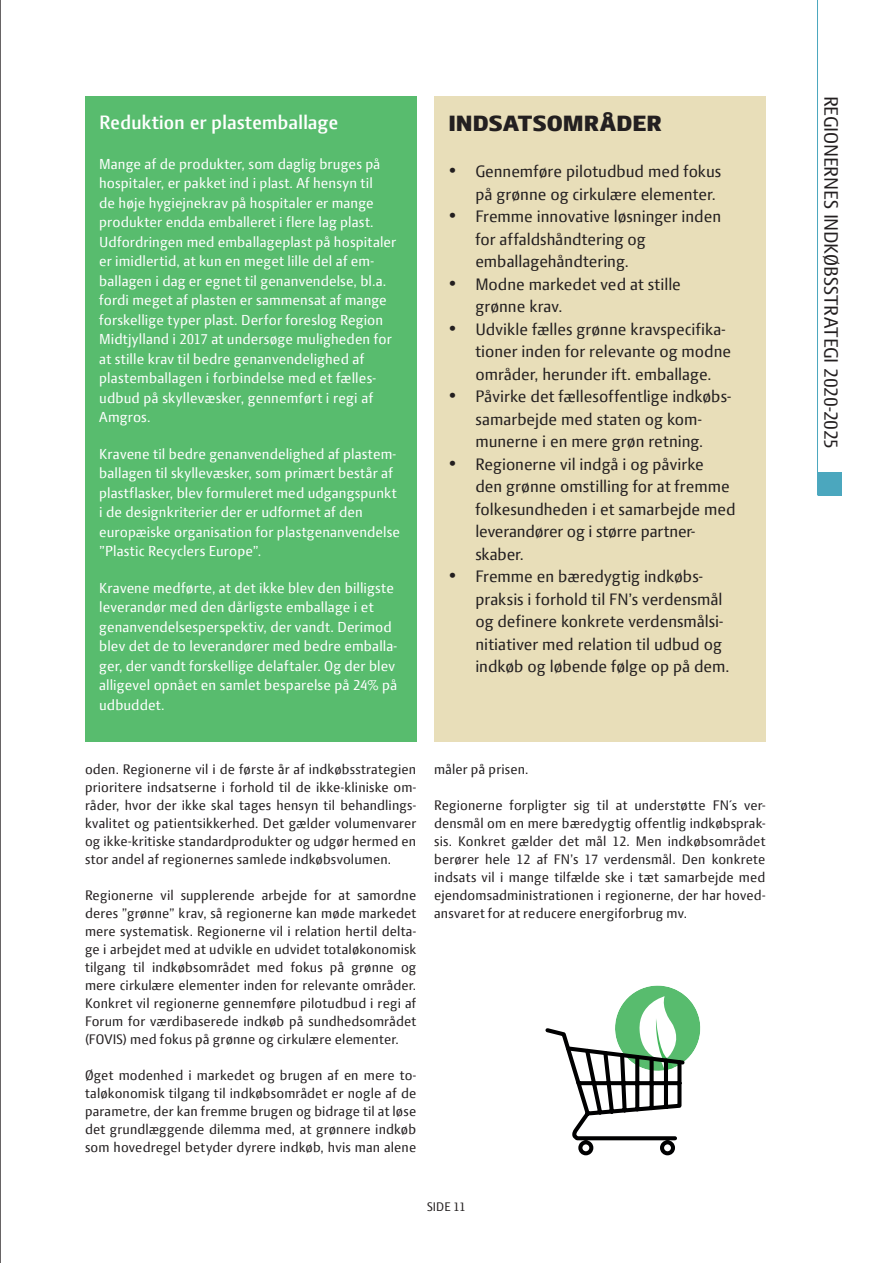
<style>
.page{position:relative;width:893px;height:1263px;background:#fff}
.page>*{position:absolute;margin:0;border:0;box-sizing:border-box;transform-origin:0 0}
.BOKS_brød{font:800 24px "Press Sans";color:#231f20}
.t1{font:21px "Press Sans";letter-spacing:-.01em;color:#231f20}
.Mellemrubrik_14_16_d{font:600 21px "Press Sans";letter-spacing:-.01em;color:#fff}
.t2{font:18px/22.5px "Press Sans";color:#231f20}
.BOKS_brød-2{font:15.75px/19.5px "Press Sans";letter-spacing:.005em;color:#fff}
.BRØD{font:15px/18px "Press Sans";letter-spacing:.005em;color:#231f20;text-align:justify}
.t3{font:13.5px "Press Sans";letter-spacing:-.005em;color:#231f20}
</style>
<div class="page">
<div style="left:819px;top:472px;width:23px;height:23px;background:#4ba7be"></div>
<hr style="left:817px;top:0;width:1px;height:495px;background:#4ba7be">
<hr style="left:0;top:0;width:1px;height:1263px;background:#231f20">
<div style="left:85px;top:96px;width:331px;height:646px;background:#58bc6e"></div>
<svg style="left:545px;top:985px;width:156px;height:171px"></svg>
<div style="left:434px;top:96px;width:331px;height:646px;background:#e8deb9"></div>
<p class="Mellemrubrik_14_16_d" style="left:99px;top:112px;width:241px">Reduktion er plastemballage</p>
<p class="BOKS_brød-2" style="left:99px;top:156px;width:299px">Mange af de produkter, som daglig bruges på hospitaler, er pakket ind i plast. Af hensyn til<br>de høje hygiejnekrav på hospitaler er mange produkter endda emballeret i flere lag plast.<br>Udfordringen med emballageplast på hospitaler er imidlertid, at kun en meget lille del af em&shy;ballagen i dag er egnet til genanvendelse, bl.a. fordi meget af plasten er sammensat af mange forskellige typer plast. Derfor foreslog Region Midtjylland i 2017 at undersøge muligheden for at stille krav til bedre genanvendelighed af plastemballagen i forbindelse med et fælles&shy;udbud på skyllevæsker, gennemført i regi af Amgros.</p>
<p class="BOKS_brød-2" style="left:99px;top:446px;width:302px">Kravene til bedre genanvendelighed af plastem&shy;ballagen til skyllevæsker, som primært består af plastflasker, blev formuleret med udgangspunkt i de designkriterier der er udformet af den europæiske organisation for plastgenanvendelse ”Plastic Recyclers Europe”.</p>
<p class="BOKS_brød-2" style="left:99px;top:580px;width:300px">Kravene medførte, at det ikke blev den billigste leverandør med den dårligste emballage i et genanvendelsesperspektiv, der vandt. Derimod blev det de to leverandører med bedre emballa&shy;ger, der vandt forskellige delaftaler. Og der blev alligevel opnået en samlet besparelse på 24% på udbuddet.</p>
<p class="BOKS_brød" style="left:448px;top:112px;width:215px">INDSATSOMRÅDER</p>
<p class="t2" style="left:448px;top:162px;width:274px;text-align:right">• Gennemføre pilotudbud med fokus på grønne og cirkulære elementer.</p>
<p class="t2" style="left:475px;top:207px;width:247px;text-indent:-27px">• Fremme innovative løsninger inden for affaldshåndtering og emballagehåndtering.</p>
<p class="t2" style="left:475px;top:275px;width:207px;text-indent:-27px">• Modne markedet ved at stille grønne krav.</p>
<p class="t2" style="left:475px;top:320px;width:257px;text-indent:-27px">• Udvikle fælles grønne kravspecifika&shy;tioner inden for relevante og modne områder, herunder ift. emballage.</p>
<p class="t2" style="left:448px;top:387px;width:284px;text-align:center">• Påvirke det fællesoffentlige indkøbs&shy;samarbejde med staten og kom&shy;munerne i en mere grøn retning.</p>
<p class="t2" style="left:475px;top:455px;width:262px;text-indent:-27px">• Regionerne vil indgå i og påvirke<br>den grønne omstilling for at fremme folkesundheden i et samarbejde med leverandører og i større partner&shy;skaber.</p>
<p class="t2" style="left:475px;top:567px;width:256px;text-indent:-27px">• Fremme en bæredygtig indkøbs&shy;praksis i forhold til FN’s verdensmål og definere konkrete verdensmålsi&shy;nitiativer med relation til udbud og indkøb og løbende følge op på dem.</p>
<p class="BRØD" style="left:85px;top:762px;width:333px">oden. Regionerne vil i de første år af indkøbsstrategien prioritere indsatserne i forhold til de ikke-kliniske om&shy;råder, hvor der ikke skal tages hensyn til behandlings&shy;kvalitet og patientsikkerhed. Det gælder volumenvarer og ikke-kritiske standardprodukter og udgør hermed en stor andel af regionernes samlede indkøbsvolumen.</p>
<p class="BRØD" style="left:85px;top:888px;width:333px">Regionerne vil supplerende arbejde for at samordne deres ”grønne” krav, så regionerne kan møde markedet mere systematisk. Regionerne vil i relation hertil delta&shy;ge i arbejdet med at udvikle en udvidet totaløkonomisk tilgang til indkøbsområdet med fokus på grønne og mere cirkulære elementer inden for relevante områder.<br>Konkret vil regionerne gennemføre pilotudbud i regi af Forum for værdibaserede indkøb på sundhedsområdet (FOVIS) med fokus på grønne og cirkulære elementer.</p>
<p class="BRØD" style="left:85px;top:1068px;width:333px">Øget modenhed i markedet og brugen af en mere to&shy;taløkonomisk tilgang til indkøbsområdet er nogle af de parametre, der kan fremme brugen og bidrage til at løse det grundlæggende dilemma med, at grønnere indkøb som hovedregel betyder dyrere indkøb, hvis man alene</p>
<p class="BRØD" style="left:434px;top:762px;width:96px">måler på prisen.</p>
<p class="BRØD" style="left:434px;top:798px;width:333px">Regionerne forpligter sig til at understøtte FN´s ver&shy;densmål om en mere bæredygtig offentlig indkøbsprak&shy;sis. Konkret gælder det mål 12. Men indkøbsområdet berører hele 12 af FN’s 17 verdensmål. Den konkrete indsats vil i mange tilfælde ske i tæt samarbejde med ejendomsadministrationen i regionerne, der har hoved&shy;ansvaret for at reducere energiforbrug mv.</p>
<p class="t3" style="left:427px;top:1199px;width:40px">SIDE 11</p>
<h2 class="t1" style="left:842px;top:96px;width:355px;rotate:90deg">REGIONERNES INDKØBSSTRATEGI 2020-2025</h2>
</div>
